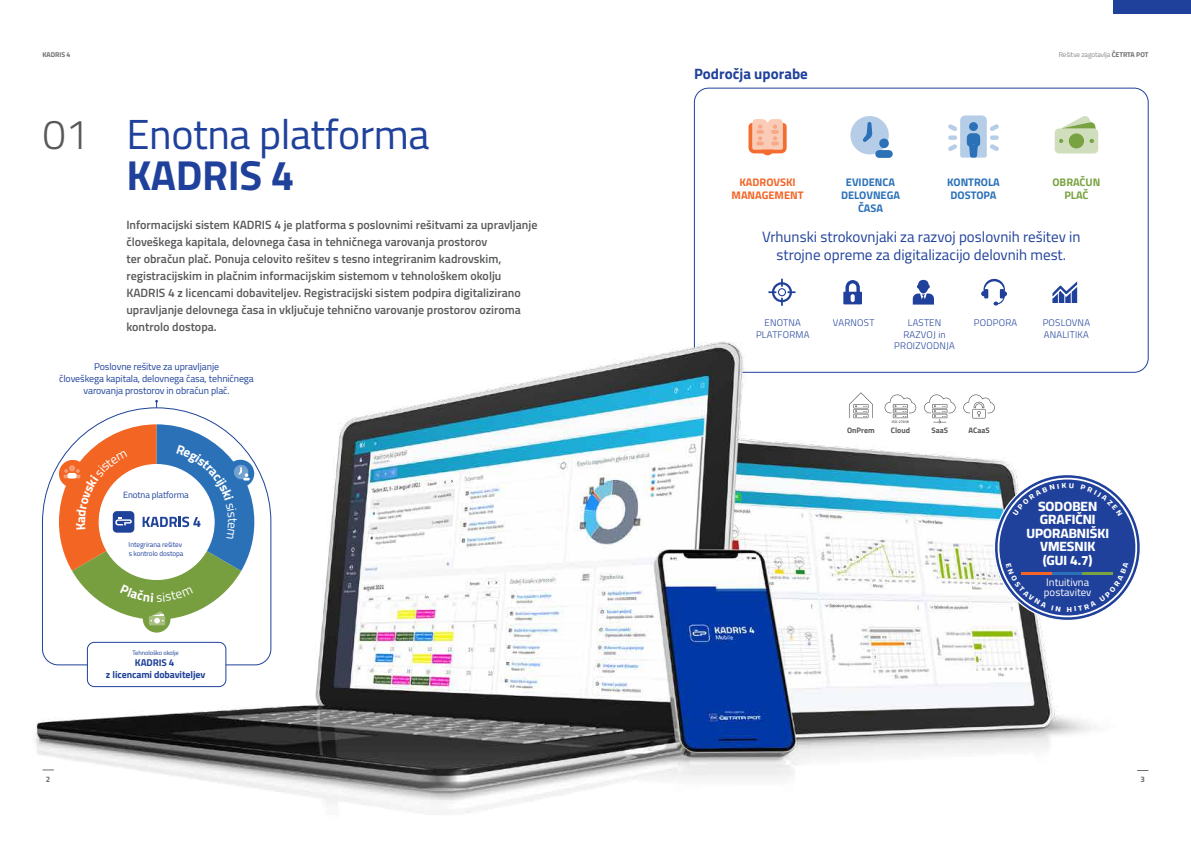
<style>
.page{position:relative;width:1191px;height:842px;background:#fff}
.page>*{position:absolute;margin:0;border:0;box-sizing:border-box;transform-origin:0 0}
.t1{font:42px/41.2px "Cairo";letter-spacing:-.01em;color:#20419b}
.t2{font:15px/18px "Cairo";color:#20419b;text-align:center}
.t3{font:700 15px "Cairo";color:#20419b}
.t4{font:800 13.5px/13.5px "Cairo";color:#fff;text-align:center}
.t5{font:600 12px/17px "Cairo";color:#58595b}
.t6{font:700 11px/13.2px "Cairo";color:#2b71b8;text-align:center}
.t7{font:700 11px/13.2px "Cairo";color:#f26527;text-align:center}
.t8{font:700 11px/13.2px "Cairo";color:#79a342;text-align:center}
.t9{font:10.8px/9.9px "Cairo";color:#fff}
.t10{font:9.9px/12.1px "Cairo";letter-spacing:-.01em;color:#1f429a;text-align:center}
.t11{font:700 9.9px/11.3px "Cairo";letter-spacing:-.01em;color:#1f429a;text-align:center}
.t12{font:300 9.6px/11.5px "Cairo";letter-spacing:.025em;color:#20419b;text-align:center}
.t13{font:9.1px "Cairo";letter-spacing:-.01em;color:#1f429a}
.t14{font:700 8px "Cairo";color:#6d6e71}
.t15{font:700 7.9px "Cairo";color:#58595b}
.t16{font:7.1px/8.6px "Cairo";letter-spacing:-.01em;color:#1f429a}
.t17{font:300 7px "Cairo";letter-spacing:-.01em;color:#6d6e71}
.t18{font:700 7px "Cairo";letter-spacing:-.01em;color:#6d6e71}
.t19{font:6.3px "Cairo";letter-spacing:-.01em;color:#1f429a}
.t20{font:600 3.6px "Cairo";color:#58595b}
.s1{font-weight:700}
.s2{font-weight:300;color:#58595b}
</style>
<div class="page">
<svg style="left:694px;top:88px;width:454px;height:238px"></svg>
<img style="left:34px;top:326px;width:1115px;height:489px">
<svg style="left:981px;top:279px;width:26px;height:27px"></svg>
<svg style="left:912px;top:280px;width:22px;height:25px"></svg>
<svg style="left:1052px;top:281px;width:25px;height:22px"></svg>
<svg style="left:843px;top:280px;width:19px;height:24px"></svg>
<svg style="left:768px;top:279px;width:27px;height:27px"></svg>
<svg style="left:42px;top:407px;width:229px;height:258px"></svg>
<div style="left:87px;top:642px;width:139px;height:45px;background:#fff;border-radius:7px"></div>
<div style="left:87px;top:642px;width:139px;height:45px;border:1px solid #1f429a;border-radius:7px"></div>
<svg style="left:149px;top:616px;width:16px;height:9px"></svg>
<svg style="left:155px;top:400px;width:3px;height:8px"></svg>
<svg style="left:924px;top:394px;width:31px;height:29px"></svg>
<svg style="left:849px;top:392px;width:24px;height:26px"></svg>
<svg style="left:884px;top:394px;width:32px;height:24px"></svg>
<svg style="left:963px;top:394px;width:31px;height:24px"></svg>
<svg style="left:748px;top:119px;width:38px;height:36px"></svg>
<div style="left:1054px;top:128px;width:44px;height:26px;background:#d0debd;border-radius:4px"></div>
<div style="left:1068px;top:133px;width:16px;height:15px;background:#79a342;border-radius:50%"></div>
<svg style="left:1089px;top:139px;width:5px;height:4px"></svg>
<svg style="left:1059px;top:139px;width:4px;height:4px"></svg>
<svg style="left:1060px;top:115px;width:35px;height:14px"></svg>
<div style="left:850px;top:116px;width:39px;height:38px;background:#b5cde6;border-radius:50%"></div>
<svg style="left:863px;top:122px;width:9px;height:20px"></svg>
<div style="left:879px;top:139px;width:10px;height:9px;background:#2b71b8;border-radius:50%"></div>
<div style="left:875px;top:150px;width:17px;height:8px;background:#2b71b8;border-radius:4px"></div>
<svg style="left:947px;top:115px;width:52px;height:43px"></svg>
<div style="left:948px;top:135px;width:9px;height:5px;background:#b5cde6;border-radius:2px"></div>
<div style="left:1113px;top:0;width:78px;height:13px;background:#20419b"></div>
<svg style="left:988px;top:472px;width:158px;height:151px"></svg>
<svg style="left:57px;top:424px;width:199px;height:199px"></svg>
<p class="t18" style="left:43px;top:49px;width:29px">KADRIS 4</p>
<p class="t17" style="left:1058px;top:49px;width:91px">Rešitve zagotavlja <span class="s1">ČETRTA POT</span></p>
<h1 class="t1" style="left:126px;top:113px;width:305px;text-indent:-84px"><span class="s2">01</span> Enotna platforma<br><span class="s1">KADRIS 4</span></h1>
<p class="t5" style="left:126px;top:217px;width:412px">Informacijski sistem KADRIS 4 je platforma s poslovnimi rešitvami za upravljanje človeškega kapitala, delovnega časa in tehničnega varovanja prostorov<br>ter obračun plač. Ponuja celovito rešitev s tesno integriranim kadrovskim, registracijskim in plačnim informacijskim sistemom v tehnološkem okolju KADRIS 4 z licencami dobaviteljev. Registracijski sistem podpira digitalizirano upravljanje delovnega časa in vključuje tehnično varovanje prostorov oziroma kontrolo dostopa.</p>
<p class="t10" style="left:59px;top:361px;width:196px">Poslovne rešitve za upravljanje<br>človeškega kapitala, delovnega časa, tehničnega varovanja prostorov in obračun plač.</p>
<p class="t13" style="left:123px;top:488px;width:67px">Enotna platforma</p>
<p class="t16" style="left:129px;top:541px;width:56px">Integrirana rešitev s kontrolo dostopa</p>
<p class="t19" style="left:133px;top:648px;width:48px">Tehnološko okolje</p>
<p class="t11" style="left:106px;top:657px;width:101px">KADRIS 4<br>z licencami dobaviteljev</p>
<p class="t3" style="left:694px;top:62px;width:115px">Področja uporabe</p>
<p class="t7" style="left:731px;top:175px;width:73px">KADROVSKI<br>MANAGEMENT</p>
<p class="t6" style="left:841px;top:175px;width:60px">EVIDENCA<br>DELOVNEGA<br>ČASA</p>
<p class="t8" style="left:1052px;top:175px;width:49px">OBRAČUN<br>PLAČ</p>
<p class="t6" style="left:947px;top:175px;width:54px">KONTROLA<br>DOSTOPA</p>
<p class="t2" style="left:762px;top:228px;width:320px">Vrhunski strokovnjaki za razvoj poslovnih rešitev in strojne opreme za digitalizacijo delovnih mest.</p>
<p class="t12" style="left:756px;top:317px;width:55px">ENOTNA<br>PLATFORMA</p>
<p class="t12" style="left:833px;top:317px;width:43px">VARNOST</p>
<p class="t12" style="left:894px;top:317px;width:62px">LASTEN<br>RAZVOJ in<br>PROIZVODNJA</p>
<p class="t12" style="left:973px;top:317px;width:45px">PODPORA</p>
<p class="t12" style="left:1042px;top:317px;width:49px;text-align:left">POSLOVNA<br>ANALITIKA</p>
<p class="t20" style="left:892px;top:419px;width:18px">ISO-27018</p>
<p class="t15" style="left:847px;top:424px;width:29px">OnPrem</p>
<p class="t15" style="left:890px;top:424px;width:21px">Cloud</p>
<p class="t15" style="left:931px;top:424px;width:18px">SaaS</p>
<p class="t15" style="left:968px;top:424px;width:23px">ACaaS</p>
<p class="t4" style="left:1026px;top:500px;width:84px">SODOBEN<br>GRAFIČNI<br>UPORABNIŠKI<br>VMESNIK (GUI 4.7)</p>
<p class="t9" style="left:1044px;top:577px;width:49px">Intuitivna postavitev</p>
<p class="t14" style="left:46px;top:772px;width:6px">2</p>
<p class="t14" style="left:1140px;top:772px;width:6px">3</p>
</div>
